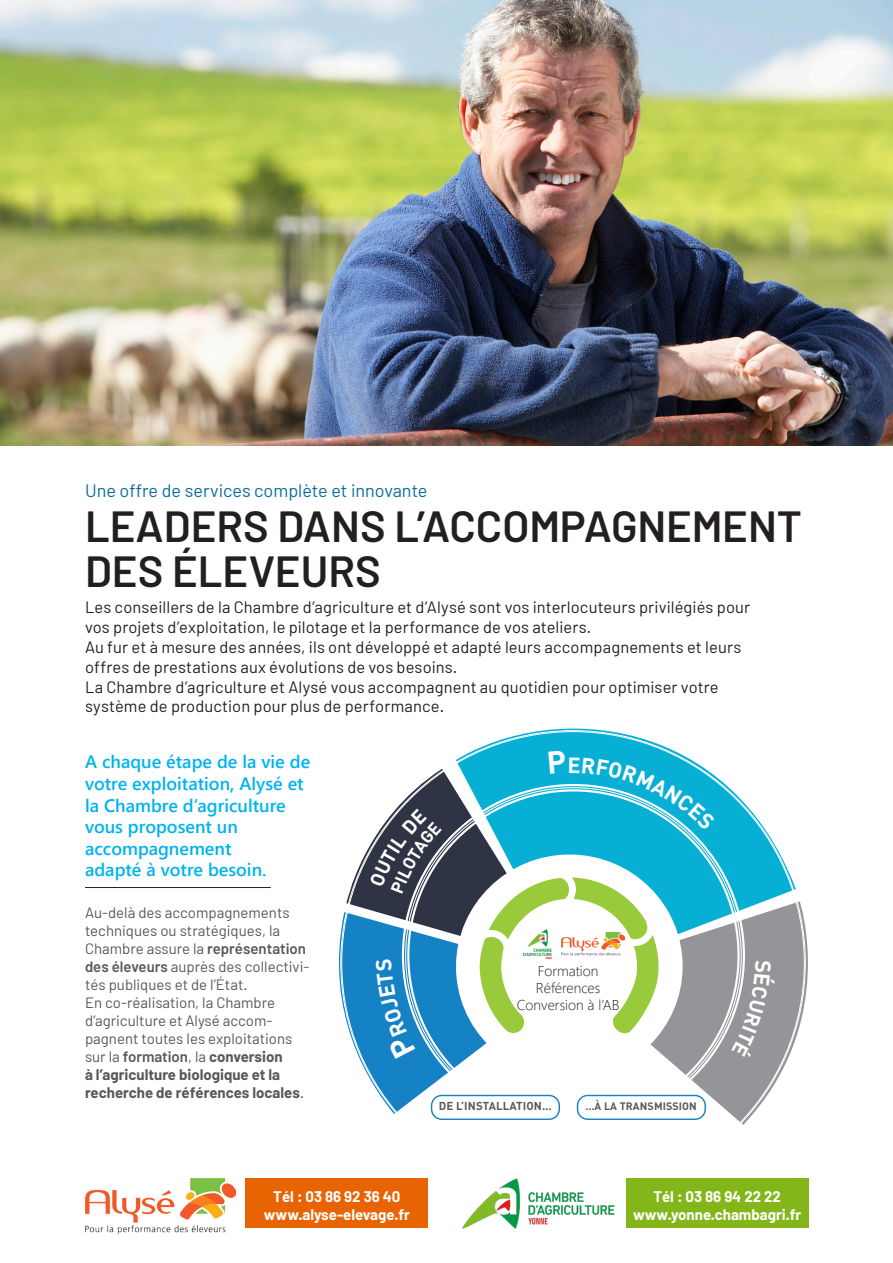
<style>
.page{position:relative;width:893px;height:1263px;background:#fff}
.page>*{position:absolute;margin:0;border:0;box-sizing:border-box;transform-origin:0 0}
.TITRE{font:600 43.5px/45px "Barlow";color:#231f20}
.t1{font:600 18px/21.6px "Segoe UI";color:#00b3ef}
.SURTITRE_BIS{font:18px "Barlow";color:#0e6d9b}
.CHAPO{font:16.5px/19.8px "Barlow";letter-spacing:.005em;color:#231f20}
.t2{font:15px/18px "Barlow";color:#57585a}
.t3{font:700 15px "Barlow";color:#fff}
.t4{font:300 14.25px "Segoe UI";color:#231f20}
.t5{font:700 11.4px "DIN Pro";letter-spacing:.01em;color:#595959}
.t6{font:700 10.65px "DIN Pro";letter-spacing:.01em;color:#595959}
.s1{font-weight:600}
.s2{font-weight:700}
</style>
<div class="page">
<img style="left:0;top:0;width:893px;height:446px">
<hr style="left:85px;top:887px;width:186px;height:1px;background:#231f20">
<svg style="left:473px;top:728px;width:201px;height:23px;fill:#08afd5"></svg>
<img style="left:85px;top:1178px;width:151px;height:55px">
<div style="left:245px;top:1178px;width:183px;height:50px;background:#e86403"></div>
<div style="left:626px;top:1178px;width:183px;height:50px;background:#83b619"></div>
<img style="left:462px;top:1178px;width:153px;height:51px">
<svg style="left:338px;top:751px;width:470px;height:374px"></svg>
<p class="SURTITRE_BIS" style="left:85px;top:480px;width:344px">Une offre de services complète et innovante</p>
<p class="TITRE" style="left:85px;top:503px;width:719px">LEADERS DANS L’ACCOMPAGNEMENT<br>DES ÉLEVEURS</p>
<p class="CHAPO" style="left:85px;top:597px;width:667px">Les conseillers de la Chambre d’agriculture et d’Alysé sont vos interlocuteurs privilégiés pour vos projets d’exploitation, le pilotage et la performance de vos ateliers.</p>
<p class="CHAPO" style="left:85px;top:637px;width:658px">Au fur et à mesure des années, ils ont développé et adapté leurs accompagnements et leurs offres de prestations aux évolutions de vos besoins.</p>
<p class="CHAPO" style="left:85px;top:676px;width:635px">La Chambre d’agriculture et Alysé vous accompagnent au quotidien pour optimiser votre système de production pour plus de performance.</p>
<p class="t1" style="left:85px;top:750px;width:227px">A chaque étape de la vie de votre exploitation, Alysé et la Chambre d’agriculture</p>
<p class="t1" style="left:85px;top:815px;width:154px">vous proposent un accompagnement</p>
<p class="t1" style="left:85px;top:858px;width:183px">adapté à votre besoin.</p>
<p class="t2" style="left:85px;top:904px;width:226px">Au-delà des accompagnements techniques ou stratégiques, la<br>Chambre assure la <span class="s1">représentation des éleveurs</span> auprès des collectivi&shy;tés publiques et de l’État.</p>
<p class="t2" style="left:85px;top:994px;width:221px">En co-réalisation, la Chambre d’agriculture et Alysé accom&shy;pagnent toutes les exploitations sur la <span class="s1">formation</span>, la <span class="s2">conversion<br>à l’agriculture biologique et la recherche de références locales</span>.</p>
<p class="t4" style="left:538px;top:957px;width:62px">Formation</p>
<p class="t4" style="left:536px;top:974px;width:66px">Références</p>
<p class="t4" style="left:517px;top:991px;width:104px">Conversion à l’AB</p>
<p class="t5" style="left:439px;top:1098px;width:114px">DE L’INSTALLATION...</p>
<p class="t6" style="left:585px;top:1099px;width:113px">...À LA TRANSMISSION</p>
<p class="t3" style="left:273px;top:1187px;width:129px">Tél : 03 86 92 36 40</p>
<p class="t3" style="left:264px;top:1205px;width:148px">www.alyse-elevage.fr</p>
<p class="t3" style="left:653px;top:1187px;width:129px">Tél : 03 86 94 22 22</p>
<p class="t3" style="left:633px;top:1205px;width:170px">www.yonne.chambagri.fr</p>
</div>
